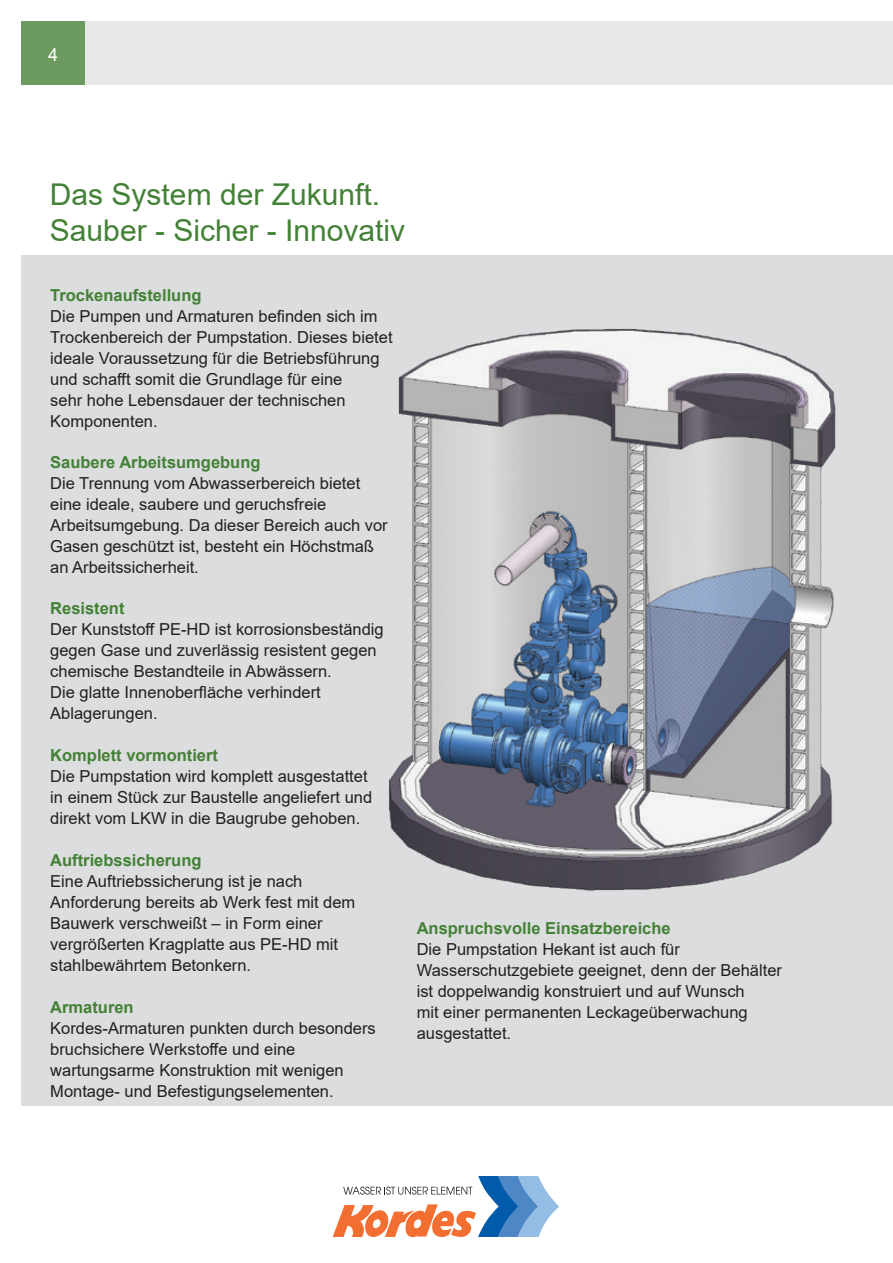
<style>
.page{position:relative;width:893px;height:1263px;background:#fff}
.page>*{position:absolute;margin:0;border:0;box-sizing:border-box;transform-origin:0 0}
.t1{font:30px "Arial";color:#438136}
.t2{font:18px "Arial";color:#fff}
.t3{font:16.5px/21px "Arial";color:#231f20}
.t4{font:700 16.5px "Arial";color:#438136}
</style>
<div class="page">
<svg style="left:333px;top:1176px;width:226px;height:61px"></svg>
<div style="left:21px;top:255px;width:872px;height:851px;background:#dcddde"></div>
<div style="left:85px;top:21px;width:808px;height:64px;background:#e6e7e9"></div>
<div style="left:21px;top:21px;width:64px;height:64px;background:#6c995d"></div>
<img style="left:389px;top:329px;width:447px;height:562px">
<p class="t2" style="left:48px;top:43px;width:12px">4</p>
<p class="t1" style="left:50px;top:174px;width:332px">Das System der Zukunft.</p>
<p class="t1" style="left:50px;top:210px;width:357px">Sauber - Sicher - Innovativ</p>
<p class="t4" style="left:50px;top:284px;width:153px">Trockenaufstellung</p>
<p class="t3" style="left:50px;top:306px;width:344px">Die Pumpen und Armaturen befinden sich im Trockenbereich der Pumpstation. Dieses bietet ideale Voraussetzung für die Betriebsführung und schafft somit die Grundlage für eine<br>sehr hohe Lebensdauer der technischen Komponenten.</p>
<p class="t4" style="left:50px;top:451px;width:212px">Saubere Arbeitsumgebung</p>
<p class="t3" style="left:50px;top:473px;width:339px">Die Trennung vom Abwasserbereich bietet eine ideale, saubere und geruchsfreie Arbeitsumgebung. Da dieser Bereich auch vor Gasen geschützt ist, besteht ein Höchstmaß an Arbeitssicherheit.</p>
<p class="t4" style="left:50px;top:596px;width:76px">Resistent</p>
<p class="t3" style="left:50px;top:618px;width:335px">Der Kunststoff PE-HD ist korrosionsbeständig gegen Gase und zuverlässig resistent gegen chemische Bestandteile in Abwässern.<br>Die glatte Innenoberfläche verhindert Ablagerungen.</p>
<p class="t4" style="left:50px;top:743px;width:169px">Komplett vormontiert</p>
<p class="t3" style="left:50px;top:765px;width:323px">Die Pumpstation wird komplett ausgestattet in einem Stück zur Baustelle angeliefert und direkt vom LKW in die Baugrube gehoben.</p>
<p class="t4" style="left:50px;top:848px;width:153px">Auftriebssicherung</p>
<p class="t3" style="left:50px;top:870px;width:307px">Eine Auftriebssicherung ist je nach Anforderung bereits ab Werk fest mit dem Bauwerk verschweißt – in Form einer vergrößerten Kragplatte aus PE-HD mit stahlbewährtem Betonkern.</p>
<p class="t4" style="left:50px;top:995px;width:85px">Armaturen</p>
<p class="t3" style="left:50px;top:1017px;width:327px">Kordes-Armaturen punkten durch besonders bruchsichere Werkstoffe und eine wartungsarme Konstruktion mit wenigen Montage- und Befestigungselementen.</p>
<p class="t4" style="left:417px;top:916px;width:256px">Anspruchsvolle Einsatzbereiche</p>
<p class="t3" style="left:417px;top:938px;width:367px">Die Pumpstation Hekant ist auch für Wasserschutzgebiete geeignet, denn der Behälter ist doppelwandig konstruiert und auf Wunsch<br>mit einer permanenten Leckageüberwachung ausgestattet.</p>
</div>
